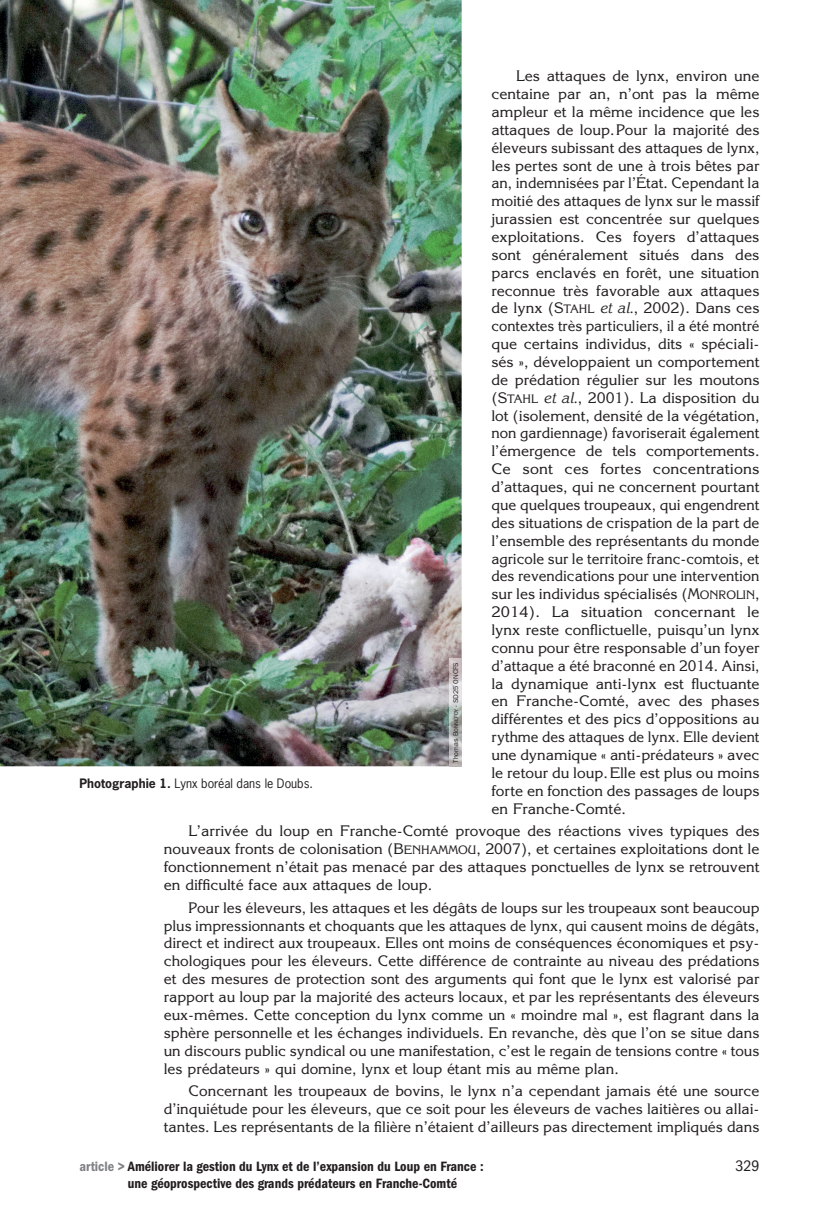
<style>
.page{position:relative;width:829px;height:1216px;background:#fff}
.page>*{position:absolute;margin:0;border:0;box-sizing:border-box;transform-origin:0 0}
.t1{font:condensed 15.75px "ITC Franklin Gothic Std";color:#231f20}
.t2{font:14.88px/17.8px "Korinna";color:#231f20;text-align:justify}
.t3{font:14px "ITC Franklin Gothic Std Dm Cd";color:#231f20}
.t4{font:12.25px "News Gothic Std";color:#231f20}
.t5{font:7px "ITC Franklin Gothic Std";color:#231f20}
.s1{font-size:11.9px}
.s2{font-style:italic}
.s3{font-size:5.6px}
.s4{font-weight:700}
.s5{color:#808285}
</style>
<div class="page">
<img style="left:0;top:0;width:461px;height:766px">
<img style="left:449px;top:658px;width:12px;height:108px">
<p class="t2" style="left:491px;top:69px;width:269px;text-indent:25px">Les attaques de lynx, environ une centaine par an, n’ont pas la même ampleur et la même incidence que les attaques de loup. Pour la majorité des éleveurs subissant des attaques de lynx, les pertes sont de une à trois bêtes par an, indemnisées par l’État. Cependant la moitié des attaques de lynx sur le massif jurassien est concentrée sur quelques exploitations. Ces foyers d’attaques sont généralement situés dans des parcs enclavés en forêt, une situation reconnue très favorable aux attaques de lynx (S<span class="s1">TAHL</span> <span class="s2">et al.</span>, 2002). Dans ces contextes très particuliers, il a été montré que certains individus, dits « spéciali&shy;sés », développaient un comportement de prédation régulier sur les moutons (S<span class="s1">TAHL</span> <span class="s2">et al.</span>, 2001). La disposition du lot (isolement, densité de la végétation, non gardiennage) favoriserait également l’émergence de tels comportements.<br>Ce sont ces fortes concentrations d’attaques, qui ne concernent pourtant que quelques troupeaux, qui engendrent des situations de crispation de la part de l’ensemble des représentants du monde agricole sur le territoire franc-comtois, et des revendications pour une intervention sur les individus spécialisés (M<span class="s1">ONROLIN</span>, 2014). La situation concernant le lynx reste conflictuelle, puisqu’un lynx connu pour être responsable d’un foyer d’attaque a été braconné en 2014. Ainsi, la dynamique anti-lynx est fluctuante en Franche-Comté, avec des phases différentes et des pics d’oppositions au rythme des attaques de lynx. Elle devient une dynamique « anti-prédateurs » avec le retour du loup. Elle est plus ou moins forte en fonction des passages de loups en Franche-Comté.</p>
<p class="t2" style="left:164px;top:823px;width:597px;text-indent:25px">L’arrivée du loup en Franche-Comté provoque des réactions vives typiques des nouveaux fronts de colonisation (B<span class="s1">ENHAMMOU</span>, 2007), et certaines exploitations dont le fonctionnement n’était pas menacé par des attaques ponctuelles de lynx se retrouvent en difficulté face aux attaques de loup.</p>
<p class="t2" style="left:164px;top:900px;width:597px;text-indent:25px">Pour les éleveurs, les attaques et les dégâts de loups sur les troupeaux sont beaucoup plus impressionnants et choquants que les attaques de lynx, qui causent moins de dégâts, direct et indirect aux troupeaux. Elles ont moins de conséquences économiques et psy&shy;chologiques pour les éleveurs. Cette différence de contrainte au niveau des prédations et des mesures de protection sont des arguments qui font que le lynx est valorisé par rapport au loup par la majorité des acteurs locaux, et par les représentants des éleveurs eux-mêmes. Cette conception du lynx comme un « moindre mal », est flagrant dans la sphère personnelle et les échanges individuels. En revanche, dès que l’on se situe dans un discours public syndical ou une manifestation, c’est le regain de tensions contre « tous les prédateurs » qui domine, lynx et loup étant mis au même plan.</p>
<p class="t2" style="left:164px;top:1083px;width:597px;text-indent:25px">Concernant les troupeaux de bovins, le lynx n’a cependant jamais été une source d’inquiétude pour les éleveurs, que ce soit pour les éleveurs de vaches laitières ou allai&shy;tantes. Les représentants de la filière n’étaient d’ailleurs pas directement impliqués dans</p>
<p class="t5" style="left:453px;top:762px;width:102px;rotate:-90deg">Thomas B<span class="s3">ONNEFOY</span> - SD25 ONCFS</p>
<p class="t4" style="left:79px;top:778px;width:235px"><span class="s4">Photographie 1.</span> Lynx boréal dans le Doubs.</p>
<p class="t3" style="left:79px;top:1161px;width:406px"><span class="s5">article &gt;</span> Améliorer la gestion du Lynx et de l’expansion du Loup en France :</p>
<p class="t1" style="left:735px;top:1160px;width:26px">329</p>
<p class="t3" style="left:128px;top:1178px;width:330px">une géoprospective des grands prédateurs en Franche-Comté</p>
</div>
